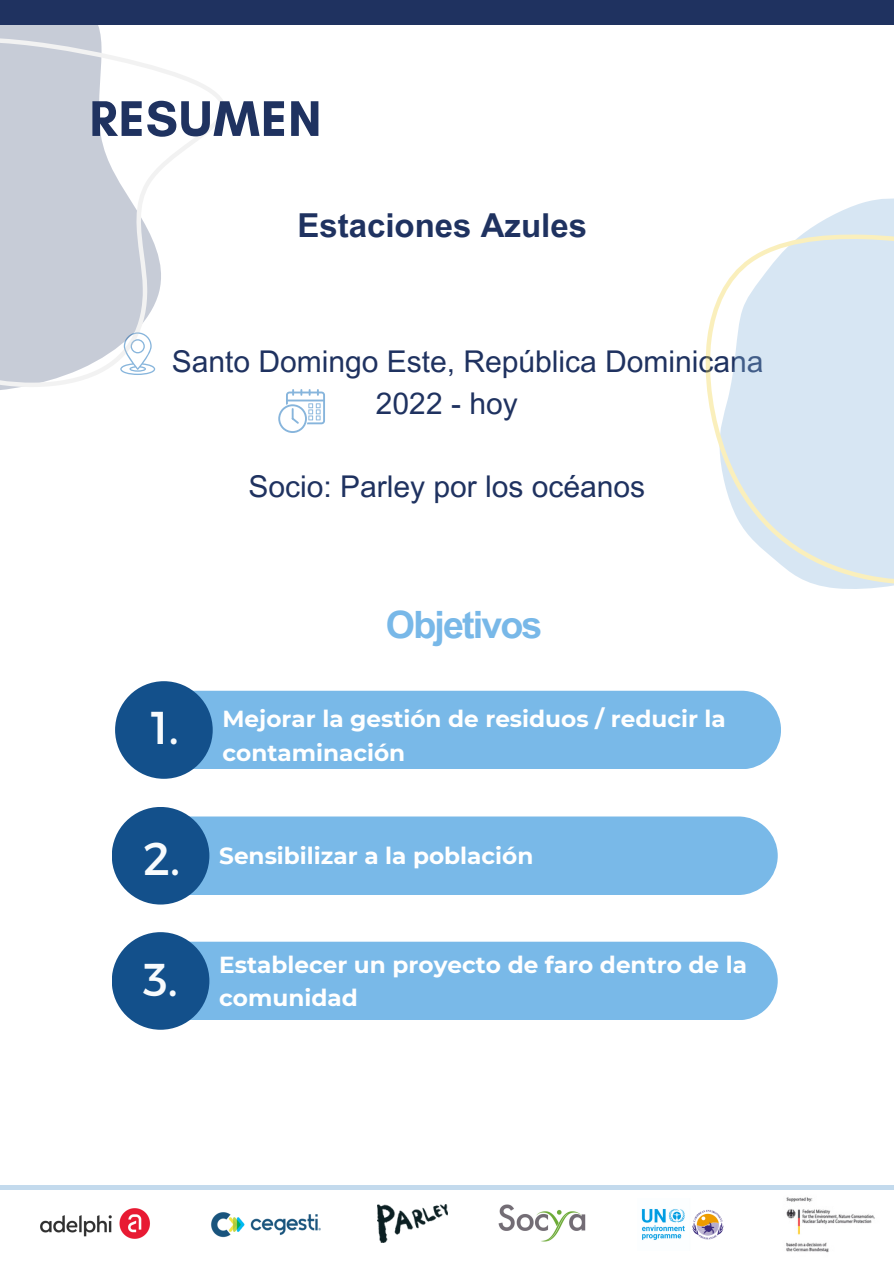
<style>
.page{position:relative;width:894px;height:1264px;background:#fff}
.page>*{position:absolute;margin:0;border:0;box-sizing:border-box;transform-origin:0 0}
.t1{font:700 51px "Glacial Indifference";letter-spacing:.02em;color:#1f3260}
.t2{font:45.9px "Montserrat";color:#f8fbfd}
.t3{font:700 37.65px "Arial MT Pro";letter-spacing:-.05em;color:#78b8e8}
.t4{font:700 33px "Arial MT Pro";color:#1f3260}
.t5{font:30px/41.7px "Arial MT Pro";color:#1f3260}
.t6{font:700 23.1px/33.8px "Montserrat";color:#fff}
</style>
<div class="page">
<img style="left:377px;top:1204px;width:70px;height:38px">
<img style="left:211px;top:1212px;width:110px;height:26px">
<img style="left:499px;top:1204px;width:86px;height:37px">
<img style="left:40px;top:1208px;width:110px;height:31px">
<img style="left:641px;top:1209px;width:83px;height:31px">
<img style="left:777px;top:1189px;width:106px;height:64px">
<svg style="left:278px;top:389px;width:47px;height:44px"></svg>
<hr style="left:0;top:1185px;width:893px;height:4px;background:#c3daed">
<svg style="left:0;top:25px;width:101px;height:365px"></svg>
<svg style="left:0;top:36px;width:225px;height:351px;fill:#c7ccd7"></svg>
<svg style="left:804px;top:198px;width:89px;height:391px;fill:#d7e6f3"></svg>
<svg style="left:705px;top:233px;width:188px;height:351px;fill:#d7e6f3"></svg>
<div style="left:0;top:0;width:893px;height:25px;background:#1f3260"></div>
<div style="left:193px;top:690px;width:587px;height:79px;background:#79b9e8"></div>
<div style="left:115px;top:681px;width:98px;height:97px;background:#13508b;border-radius:50%"></div>
<div style="left:189px;top:816px;width:588px;height:79px;background:#79b9e8"></div>
<div style="left:189px;top:941px;width:588px;height:79px;background:#79b9e8"></div>
<div style="left:112px;top:807px;width:97px;height:97px;background:#13508b;border-radius:50%"></div>
<div style="left:112px;top:932px;width:97px;height:97px;background:#13508b;border-radius:50%"></div>
<h5 class="t1" style="left:89px;top:87px;width:233px">RESUMEN</h5>
<p class="t4" style="left:297px;top:213px;width:291px">Estaciones Azules</p>
<h1 class="t5" style="left:376px;top:344px;width:389px;text-indent:-204px">Santo Domingo Este, República Dominicana<br>2022 - hoy</h1>
<p class="t5" style="left:248px;top:469px;width:398px">Socio: Parley por los océanos</p>
<p class="t2" style="left:151px;top:698px;width:29px">1.</p>
<p class="t2" style="left:143px;top:828px;width:39px">2.</p>
<h3 class="t2" style="left:143px;top:950px;width:36px">3.</h3>
<h4 class="t3" style="left:386px;top:611px;width:158px">Objetivos</h4>
<h5 class="t6" style="left:222px;top:702px;width:504px">Mejorar la gestión de residuos / reducir la contaminación</h5>
<p class="t6" style="left:219px;top:839px;width:315px">Sensibilizar a la población</p>
<h2 class="t6" style="left:219px;top:947px;width:529px;line-height:33.3px">Establecer un proyecto de faro dentro de la comunidad</h2>
</div>
